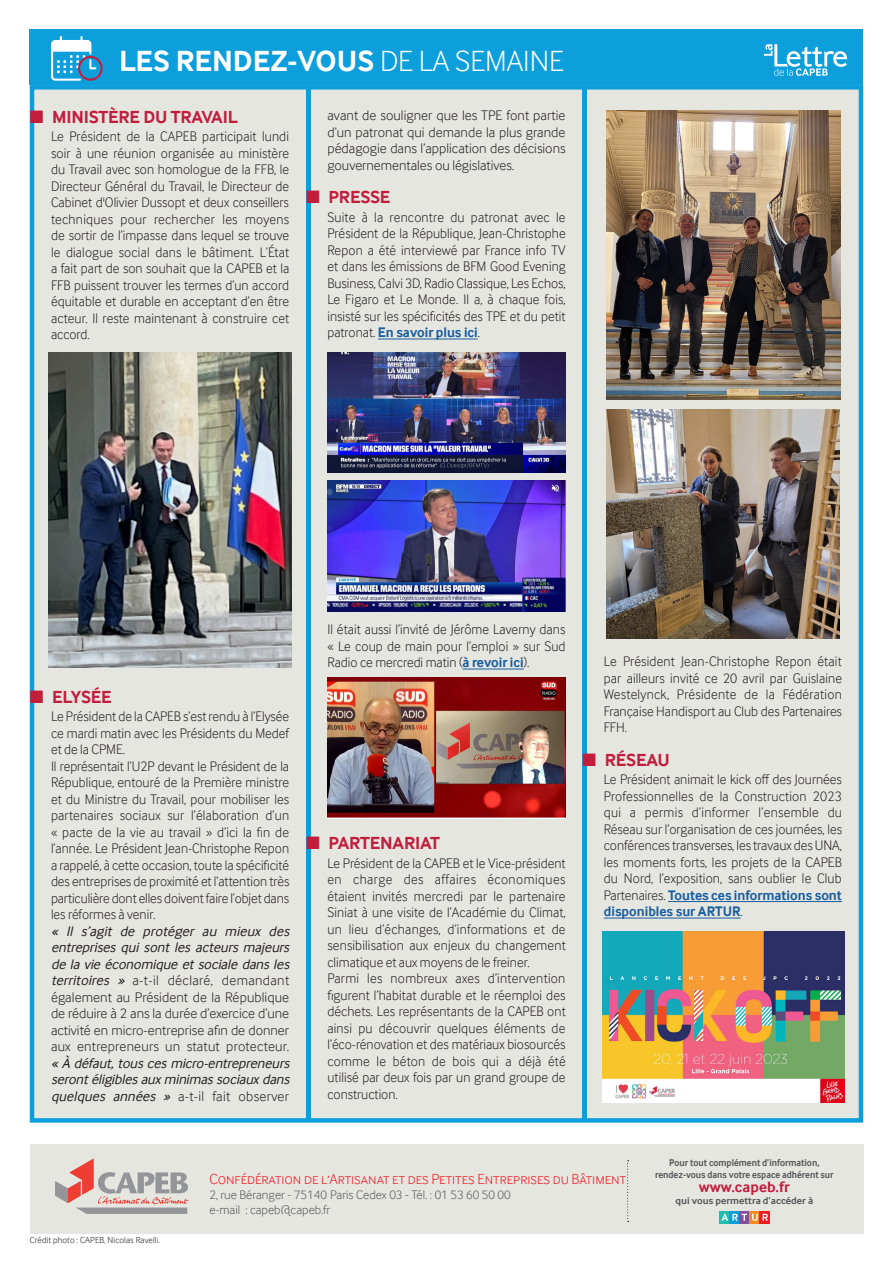
<style>
.page{position:relative;width:893px;height:1263px;background:#fff}
.page>*{position:absolute;margin:0;border:0;box-sizing:border-box;transform-origin:0 0}
.t1{font:700 30px "Inter Face";color:#fff}
.t2{font:700 18px "Inter Face";letter-spacing:-.01em;color:#c21e3c}
.t3{font:700 15.45px "Inter Face";color:#c21e3c}
.t4{font:300 15px "Inter Face";color:#ee1d23}
.Texte_rdv{font:300 14.25px/16.5px "Inter Face";color:#231f20;text-align:justify;scale:.96 1}
.Textes_ok{font:italic 14.25px/16.5px "Inter Face";color:#231f20}
.Textes_ok-2{font:300 14.25px/16.5px "Inter Face";color:#231f20;text-align:justify}
.t5{font:300 12.75px "Inter Face";color:#57585a}
.t6{font:700 10.2px/12px "Inter Face";color:#57585a;text-align:center;scale:.9 1}
.t7{font:700 10.2px "Inter Face";color:#57585a}
.t8{font:300 9px "Inter Face";letter-spacing:.01em;color:#231f20}
.s1{font-weight:300}
.s2{font-weight:700;color:#175d9e}
.s3{font-weight:300;font-style:normal}
</style>
<div class="page">
<div style="left:30px;top:85px;width:833px;height:1038px;background:#e6e6e1;border:4px solid #0c9fdc"></div>
<div style="left:30px;top:30px;width:833px;height:55px;background:#0c9fdc"></div>
<svg style="left:51px;top:36px;width:52px;height:45px"></svg>
<svg style="left:764px;top:44px;width:83px;height:32px"></svg>
<img style="left:49px;top:353px;width:242px;height:315px">
<img style="left:327px;top:480px;width:239px;height:132px">
<img style="left:327px;top:678px;width:239px;height:140px">
<img style="left:327px;top:353px;width:239px;height:119px">
<img style="left:603px;top:931px;width:241px;height:172px">
<img style="left:606px;top:409px;width:234px;height:230px">
<hr style="left:306px;top:89px;width:4px;height:1029px;background:#0c9fdc">
<hr style="left:583px;top:89px;width:4px;height:1029px;background:#0c9fdc">
<hr style="left:378px;top:339px;width:100px;height:1px;background:#175d9e">
<hr style="left:462px;top:669px;width:62px;height:1px;background:#175d9e">
<hr style="left:668px;top:901px;width:174px;height:1px;background:#175d9e">
<hr style="left:604px;top:918px;width:137px;height:1px;background:#175d9e">
<img style="left:607px;top:111px;width:233px;height:289px">
<div style="left:30px;top:1144px;width:833px;height:89px;background:#e6e6e1"></div>
<svg style="left:627px;top:1160px;width:2px;height:62px"></svg>
<div style="left:719px;top:1211px;width:10px;height:13px;background:#22bcac"></div>
<div style="left:729px;top:1211px;width:10px;height:13px;background:#0c9fdc"></div>
<svg style="left:739px;top:1211px;width:11px;height:13px"></svg>
<div style="left:750px;top:1211px;width:10px;height:13px;background:#f68b1f"></div>
<div style="left:760px;top:1211px;width:10px;height:13px;background:#ee1d23"></div>
<svg style="left:721px;top:1214px;width:47px;height:7px"></svg>
<svg style="left:55px;top:1158px;width:134px;height:56px"></svg>
<p class="t1" style="left:119px;top:44px;width:446px">LES RENDEZ-VOUS <span class="s1">DE LA SEMAINE</span></p>
<p class="t2" style="left:30px;top:106px;width:209px">■ MINISTÈRE DU TRAVAIL</p>
<p class="Texte_rdv" style="left:51px;top:128px;width:250px">Le Président de la CAPEB participait lundi soir à une réunion organisée au ministère du Travail avec son homologue de la FFB, le Directeur Général du Travail, le Directeur de Cabinet d'Olivier Dussopt et deux conseillers techniques pour rechercher les moyens de sortir de l’impasse dans lequel se trouve le dialogue social dans le bâtiment. L’État a fait part de son souhait que la CAPEB et la FFB puissent trouver les termes d’un accord équitable et durable en acceptant d’en être acteur. Il reste maintenant à construire cet accord.</p>
<p class="Textes_ok-2" style="left:327px;top:107px;width:240px">avant de souligner que les TPE font partie d’un patronat qui demande la plus grande pédagogie dans l’application des décisions gouvernementales ou législatives.</p>
<p class="t2" style="left:306px;top:187px;width:86px">■ PRESSE</p>
<p class="Texte_rdv" style="left:327px;top:209px;width:250px">Suite à la rencontre du patronat avec le Président de la République, Jean-Christophe Repon a été interviewé par France info TV et dans les émissions de BFM Good Evening Business, Calvi 3D, Radio Classique, Les Echos, Le Figaro et Le Monde. Il a, à chaque fois, insisté sur les spécificités des TPE et du petit patronat. <span class="s2">En savoir plus ici</span>.</p>
<p class="t2" style="left:30px;top:686px;width:83px">■ ELYSÉE</p>
<p class="Texte_rdv" style="left:51px;top:708px;width:250px">Le Président de la CAPEB s’est rendu à l’Elysée ce mardi matin avec les Présidents du Medef et de la CPME.</p>
<p class="Texte_rdv" style="left:51px;top:758px;width:250px">Il représentait l’U2P devant le Président de la République, entouré de la Première ministre et du Ministre du Travail, pour mobiliser les partenaires sociaux sur l’élaboration d’un « pacte de la vie au travail » d’ici la fin de l’année. Le Président Jean-Christophe Repon a rappelé, à cette occasion, toute la spécificité des entreprises de proximité et l’attention très particulière dont elles doivent faire l’objet dans les réformes à venir.</p>
<p class="Textes_ok" style="left:51px;top:923px;width:243px">« Il s’agit de protéger au mieux des entreprises qui sont les acteurs majeurs de la vie économique et sociale dans les territoires » <span class="s3">a-t-il déclaré, demandant également au Président de la République de réduire à 2 ans la durée d’exercice d’une activité en micro-entreprise afin de donner aux entrepreneurs un statut protecteur. </span>« À défaut,touscesmicro-entrepreneurs serontéligiblesauxminimassociauxdans quelques années » <span class="s3">a-t-il fait observer</span></p>
<p class="Texte_rdv" style="left:327px;top:621px;width:250px">Il était aussi l’invité de Jérôme Laverny dans « Le coup de main pour l’emploi » sur Sud Radio ce mercredi matin (<span class="s2">à revoir ici</span>).</p>
<p class="t2" style="left:306px;top:833px;width:135px">■ PARTENARIAT</p>
<p class="Texte_rdv" style="left:327px;top:855px;width:250px">Le Président de la CAPEB et le Vice-président en charge des affaires économiques étaient invités mercredi par le partenaire Siniat à une visite de l’Académie du Climat, un lieu d’échanges, d’informations et de sensibilisation aux enjeux du changement climatique et aux moyens de le freiner.</p>
<p class="Texte_rdv" style="left:327px;top:970px;width:250px">Parmi les nombreux axes d’intervention figurent l’habitat durable et le réemploi des déchets. Les représentants de la CAPEB ont ainsi pu découvrir quelques éléments de l’éco-rénovation et des matériaux biosourcés comme le béton de bois qui a déjà été utilisé par deux fois par un grand groupe de construction.</p>
<p class="Texte_rdv" style="left:604px;top:653px;width:250px">Le Président Jean-Christophe Repon était par ailleurs invité ce 20 avril par Guislaine Westelynck, Présidente de la Fédération Française Handisport au Club des Partenaires FFH.</p>
<p class="t2" style="left:583px;top:749px;width:89px">■ RÉSEAU</p>
<p class="Texte_rdv" style="left:604px;top:771px;width:250px">Le Président animait le kick off des Journées Professionnelles de la Construction 2023 qui a permis d’informer l’ensemble du Réseau sur l’organisation de ces journées, les conférences transverses, les travaux des UNA, les moments forts, les projets de la CAPEB du Nord, l’exposition, sans oublier le Club Partenaires. <span class="s2">Toutes ces informations sont disponibles sur ARTUR</span>.</p>
<p class="t8" style="left:30px;top:1235px;width:132px">Crédit photo : CAPEB, Nicolas Ravelli.</p>
<p class="t4" style="left:209px;top:1170px;width:418px">Confédération de l’Artisanat et des Petites Entreprises du Bâtiment</p>
<p class="t5" style="left:209px;top:1187px;width:303px">2, rue Béranger - 75140 Paris Cedex 03 - Tél. : 01 53 60 50 00</p>
<p class="t5" style="left:209px;top:1202px;width:122px">e-mail : capeb@capeb.fr</p>
<p class="t6" style="left:655px;top:1157px;width:200px">Pour tout complément d’information, rendez-vous dans votre espace adhérent sur</p>
<p class="t3" style="left:699px;top:1178px;width:93px">www.capeb.fr</p>
<p class="t7" style="left:675px;top:1195px;width:139px">qui vous permettra d’accéder à</p>
</div>
